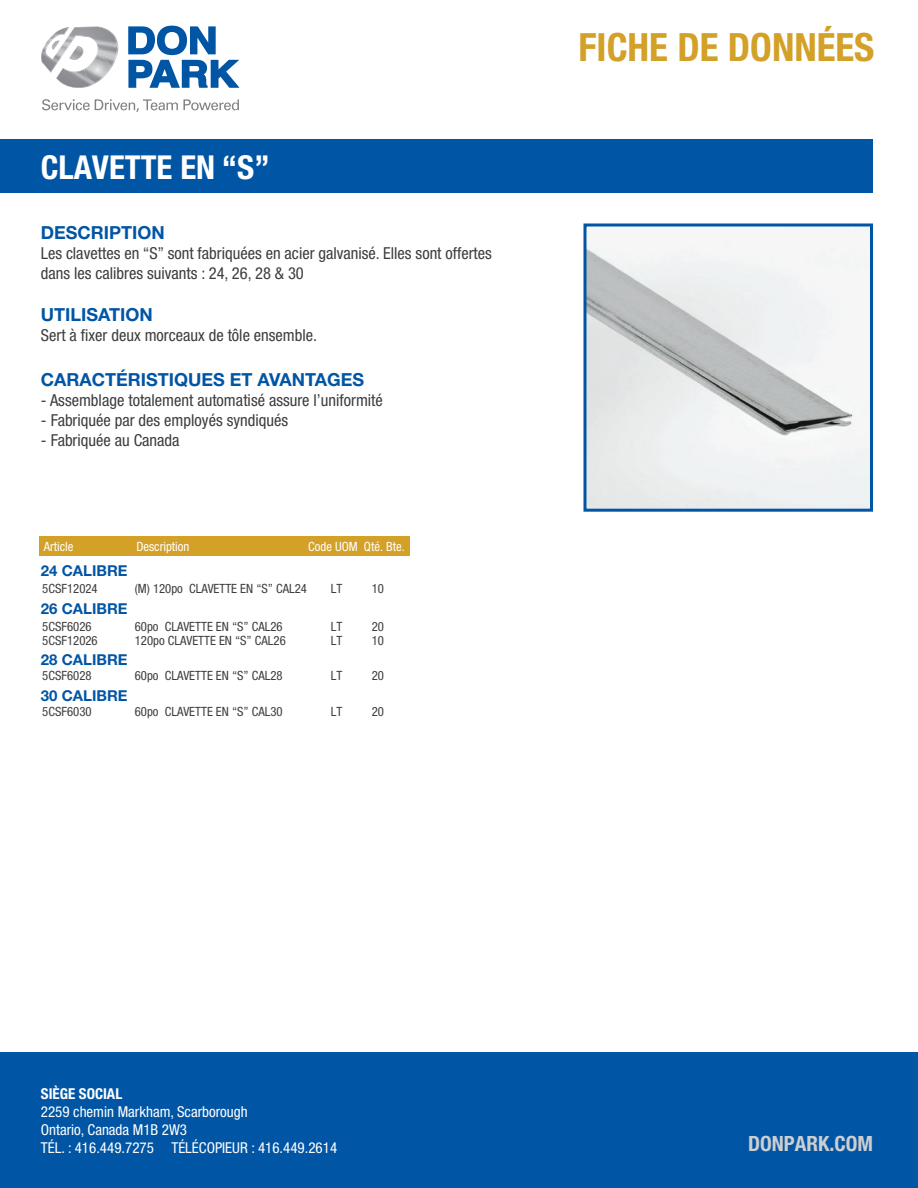
<style>
.page{position:relative;width:918px;height:1188px;background:#fff}
.page>*{position:absolute;margin:0;border:0;box-sizing:border-box;transform-origin:0 0}
.t1{font:700 condensed 39px "Helvetica Neue LT Pro";color:#d3a028}
.t2{font:700 condensed 33px "Helvetica Neue LT Pro";color:#fff}
.t3{font:700 condensed 21px "Helvetica Neue LT Pro";color:#cdced0}
.t4{font:700 18px "Helvetica Neue LT Pro";color:#0155a5}
.t5{font:condensed 16.5px/19.8px "Helvetica Neue LT Pro";color:#3e3e3f}
.t6{font:condensed 15px/18px "Helvetica Neue LT Pro";color:#fff}
.t7{font:700 15px "Helvetica Neue LT Pro";color:#0155a5}
.t8{font:700 condensed 15px "Helvetica Neue LT Pro";color:#fff}
.t9{font:condensed 12.75px "Helvetica Neue LT Pro";color:#3e3e3f}
.t10{font:condensed 12.75px "Helvetica Neue LT Pro";color:#fff}
</style>
<div class="page">
<div style="left:0;top:1053px;width:918px;height:135px;background:#0155a5"></div>
<div style="left:39px;top:537px;width:371px;height:19px;background:#d3a028"></div>
<img style="left:588px;top:228px;width:281px;height:280px">
<div style="left:584px;top:224px;width:289px;height:288px;border:3px solid #0155a5"></div>
<div style="left:0;top:140px;width:873px;height:53px;background:#0155a5"></div>
<img style="left:41px;top:49px;width:2px;height:15px">
<svg style="left:43px;top:26px;width:197px;height:62px"></svg>
<img style="left:85px;top:57px;width:25px;height:25px">
<svg style="left:42px;top:99px;width:197px;height:13px"></svg>
<h2 class="t2" style="left:41px;top:148px;width:230px">CLAVETTE EN “S”</h2>
<p class="t4" style="left:41px;top:222px;width:125px">DESCRIPTION</p>
<p class="t5" style="left:41px;top:243px;width:453px">Les clavettes en “S” sont fabriquées en acier galvanisé. Elles sont offertes dans les calibres suivants : 24, 26, 28 &amp; 30</p>
<p class="t4" style="left:41px;top:304px;width:113px">UTILISATION</p>
<p class="t5" style="left:41px;top:325px;width:278px">Sert à fixer deux morceaux de tôle ensemble.</p>
<p class="t4" style="left:41px;top:369px;width:325px">CARACTÉRISTIQUES ET AVANTAGES</p>
<p class="t5" style="left:41px;top:390px;width:344px">- Assemblage totalement automatisé assure l’uniformité</p>
<p class="t5" style="left:41px;top:410px;width:249px">- Fabriquée par des employés syndiqués</p>
<p class="t5" style="left:41px;top:430px;width:140px">- Fabriquée au Canada</p>
<p class="t10" style="left:44px;top:539px;width:31px">Article</p>
<p class="t10" style="left:136px;top:539px;width:55px">Description</p>
<p class="t10" style="left:308px;top:539px;width:98px">Code UOM Qté. Bte.</p>
<p class="t7" style="left:41px;top:562px;width:88px">24 CALIBRE</p>
<p class="t9" style="left:42px;top:581px;width:57px">5CSF12024</p>
<p class="t9" style="left:135px;top:581px;width:174px">(M) 120po CLAVETTE EN “S” CAL24</p>
<p class="t9" style="left:331px;top:581px;width:13px">LT</p>
<p class="t9" style="left:372px;top:581px;width:14px">10</p>
<p class="t7" style="left:41px;top:599px;width:88px">26 CALIBRE</p>
<p class="t9" style="left:42px;top:619px;width:51px">5CSF6026</p>
<p class="t9" style="left:135px;top:619px;width:149px">60po CLAVETTE EN “S” CAL26</p>
<p class="t9" style="left:331px;top:619px;width:13px">LT</p>
<p class="t9" style="left:372px;top:619px;width:14px">20</p>
<p class="t9" style="left:42px;top:633px;width:57px">5CSF12026</p>
<p class="t9" style="left:135px;top:633px;width:152px">120po CLAVETTE EN “S” CAL26</p>
<p class="t9" style="left:331px;top:633px;width:13px">LT</p>
<p class="t9" style="left:372px;top:633px;width:14px">10</p>
<p class="t7" style="left:41px;top:650px;width:88px">28 CALIBRE</p>
<p class="t9" style="left:42px;top:668px;width:51px">5CSF6028</p>
<p class="t9" style="left:135px;top:668px;width:149px">60po CLAVETTE EN “S” CAL28</p>
<p class="t9" style="left:331px;top:668px;width:13px">LT</p>
<p class="t9" style="left:372px;top:668px;width:14px">20</p>
<p class="t7" style="left:41px;top:686px;width:88px">30 CALIBRE</p>
<p class="t9" style="left:42px;top:704px;width:51px">5CSF6030</p>
<p class="t9" style="left:135px;top:704px;width:149px">60po CLAVETTE EN “S” CAL30</p>
<p class="t9" style="left:331px;top:704px;width:13px">LT</p>
<p class="t9" style="left:372px;top:704px;width:14px">20</p>
<h1 class="t1" style="left:579px;top:24px;width:297px">FICHE DE DONNÉES</h1>
<p class="t8" style="left:41px;top:1084px;width:83px">SIÈGE SOCIAL</p>
<p class="t6" style="left:41px;top:1102px;width:298px">2259 chemin Markham, Scarborough<br>Ontario, Canada M1B 2W3<br>TÉL. : 416.449.7275 TÉLÉCOPIEUR : 416.449.2614</p>
<p class="t3" style="left:748px;top:1131px;width:126px">DONPARK.COM</p>
</div>
